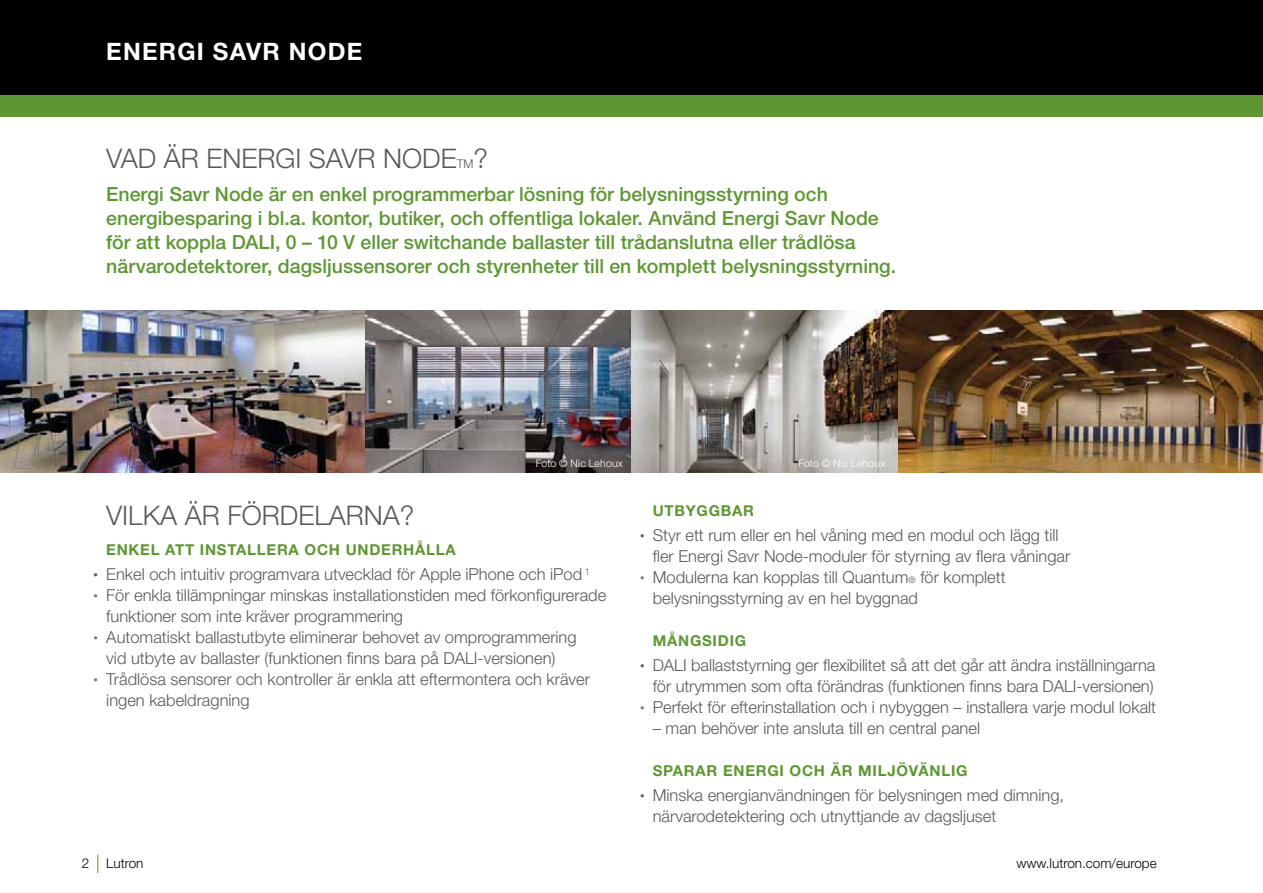
<style>
.page{position:relative;width:1263px;height:893px;background:#fff}
.page>*{position:absolute;margin:0;border:0;box-sizing:border-box;transform-origin:0 0}
.t1{font:300 27px "Helvetica Neue LT Std";color:#58595b}
.t2{font:700 24px "Helvetica Neue LT Std";letter-spacing:.05em;color:#fff}
.t3{font:500 19.5px/24px "Helvetica Neue LT Std";color:#5e9732}
.t4{font:300 16.5px/21px "Helvetica Neue LT Std";color:#58595b}
.t5{font:700 15px "Helvetica Neue LT Std";letter-spacing:.05em;color:#5e9732}
.t6{font:300 13.5px "Helvetica Neue LT Std";color:#000}
.t7{font:300 12px "Helvetica Neue LT Std";color:#58595b}
.t8{font:300 10.5px "Helvetica Neue LT Std";letter-spacing:.02em;color:#fff}
.s1{font-size:9px}
.s2{font-size:9px;color:#797a7d}
</style>
<div class="page">
<svg style="left:97px;top:855px;width:1px;height:18px"></svg>
<img style="left:365px;top:310px;width:533px;height:162px">
<div style="left:0;top:0;width:1263px;height:96px;background:#000"></div>
<div style="left:0;top:96px;width:1263px;height:21px;background:#5e9732"></div>
<img style="left:0;top:310px;width:365px;height:162px">
<img style="left:898px;top:310px;width:365px;height:162px">
<h2 class="t2" style="left:106px;top:43px;width:258px">ENERGI SAVR NODE</h2>
<h1 class="t1" style="left:106px;top:149px;width:352px">VAD ÄR ENERGI SAVR NODE</h1>
<p class="t7" style="left:457px;top:160px;width:18px">TM</p>
<h1 class="t1" style="left:473px;top:149px;width:16px">?</h1>
<p class="t3" style="left:106px;top:184px;width:791px">Energi Savr Node är en enkel programmerbar lösning för belysningsstyrning och energibesparing i bl.a. kontor, butiker, och offentliga lokaler. Använd Energi Savr Node för att koppla DALI, 0 – 10 V eller switchande ballaster till trådanslutna eller trådlösa närvarodetektorer, dagsljussensorer och styrenheter till en komplett belysningsstyrning.</p>
<p class="t8" style="left:536px;top:459px;width:89px">Foto © Nic Lehoux</p>
<p class="t8" style="left:798px;top:459px;width:89px">Foto © Nic Lehoux</p>
<h1 class="t1" style="left:106px;top:506px;width:310px">VILKA ÄR FÖRDELARNA?</h1>
<p class="t5" style="left:106px;top:544px;width:351px">ENKEL ATT INSTALLERA OCH UNDERHÅLLA</p>
<p class="t4" style="left:94px;top:566px;width:498px"><span class="s1">•</span> Enkel och intuitiv programvara utvecklad för Apple iPhone och iPod <sup>1</sup></p>
<p class="t4" style="left:106px;top:587px;width:501px;text-indent:-13px"><span class="s2">•</span> För enkla tillämpningar minskas installationstiden med förkonfigurerade funktioner som inte kräver programmering</p>
<p class="t4" style="left:94px;top:629px;width:485px;text-align:center"><span class="s2">•</span> Automatiskt ballastutbyte eliminerar behovet av omprogrammering vid utbyte av ballaster (funktionen finns bara på DALI-versionen)</p>
<p class="t4" style="left:106px;top:671px;width:485px;text-indent:-13px"><span class="s2">•</span> Trådlösa sensorer och kontroller är enkla att eftermontera och kräver ingen kabeldragning</p>
<p class="t5" style="left:653px;top:505px;width:103px">UTBYGGBAR</p>
<p class="t4" style="left:653px;top:527px;width:419px;text-indent:-13px"><span class="s1">•</span> Styr ett rum eller en hel våning med en modul och lägg till fler Energi Savr Node-moduler för styrning av flera våningar</p>
<p class="t4" style="left:653px;top:569px;width:354px;text-indent:-13px"><span class="s2">•</span> Modulerna kan kopplas till Quantum<span class="s1">®</span> för komplett belysningsstyrning av en hel byggnad</p>
<p class="t5" style="left:653px;top:635px;width:95px">MÅNGSIDIG</p>
<p class="t4" style="left:640px;top:657px;width:517px;text-align:right"><span class="s1">•</span> DALI ballaststyrning ger flexibilitet så att det går att ändra inställningarna för utrymmen som ofta förändras (funktionen finns bara DALI-versionen)</p>
<p class="t4" style="left:640px;top:699px;width:518px"><span class="s2">•</span> Perfekt för efterinstallation och i nybyggen – installera varje modul lokalt</p>
<p class="t4" style="left:653px;top:720px;width:329px">– man behöver inte ansluta till en central panel</p>
<p class="t5" style="left:653px;top:765px;width:316px">SPARAR ENERGI OCH ÄR MILJÖVÄNLIG</p>
<p class="t4" style="left:653px;top:787px;width:413px;text-indent:-13px"><span class="s1">•</span> Minska energianvändningen för belysningen med dimning, närvarodetektering och utnyttjande av dagsljuset</p>
<p class="t6" style="left:82px;top:858px;width:9px">2</p>
<p class="t6" style="left:106px;top:858px;width:39px">Lutron</p>
<p class="t6" style="left:1016px;top:858px;width:142px">www.lutron.com/europe</p>
</div>
